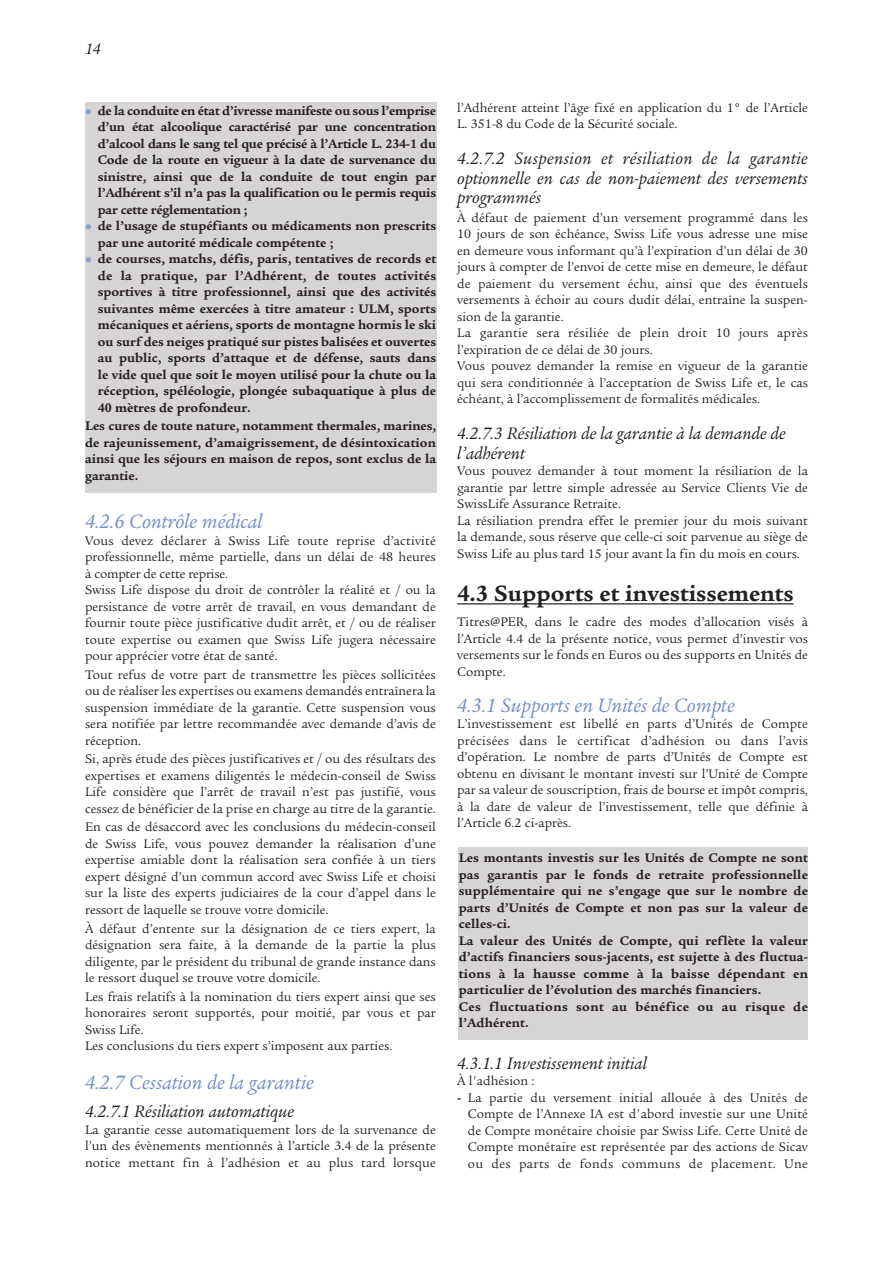
<style>
.page{position:relative;width:893px;height:1263px;background:#fff}
.page>*{position:absolute;margin:0;border:0;box-sizing:border-box;transform-origin:0 0}
.t1{font:700 24px "Legacy Serif LT";color:#231f20}
.t2{font:italic 21px "Legacy Serif LT";color:#708dc8}
.t3{font:italic 18px/19.5px "Legacy Serif LT";color:#231f20;text-align:justify}
.t4{font:italic 16.5px "Legacy Serif LT";color:#231f20}
.t5{font:13.5px/16.5px "Legacy Serif LT";color:#231f20;text-align:justify}
.t6{font:700 13.5px/16.5px "Legacy Serif LT";letter-spacing:.01em;color:#231f20;text-align:justify}
.s1{color:#889fd1}
.s2{font-weight:700}
</style>
<div class="page">
<hr style="left:457px;top:603px;width:337px;height:1px;background:#231f20">
<div style="left:459px;top:847px;width:349px;height:193px;background:#d6d4d4"></div>
<div style="left:85px;top:102px;width:351px;height:391px;background:#d6d4d4"></div>
<p class="t4" style="left:85px;top:43px;width:17px">14</p>
<p class="t6" style="left:98px;top:103px;width:340px;text-indent:-13px"><span class="s1">●</span> de la conduite en état d’ivresse manifeste ou sous l’emprise d’un état alcoolique caractérisé par une concentration d’alcool dans le sang tel que précisé à l’Article L. 234-1 du Code de la route en vigueur à la date de survenance du sinistre, ainsi que de la conduite de tout engin par l’Adhérent s’il n’a pas la qualification ou le permis requis par cette réglementation ;</p>
<p class="t6" style="left:98px;top:219px;width:340px;text-indent:-13px"><span class="s1">●</span> de l’usage de stupéfiants ou médicaments non prescrits par une autorité médicale compétente ;</p>
<p class="t6" style="left:98px;top:252px;width:340px;text-indent:-13px"><span class="s1">●</span> de courses, matchs, défis, paris, tentatives de records et de la pratique, par l’Adhérent, de toutes activités sportives à titre professionnel, ainsi que des activités suivantes même exercées à titre amateur : ULM, sports mécaniques et aériens, sports de montagne hormis le ski ou surf des neiges pratiqué sur pistes balisées et ouvertes au public, sports d’attaque et de défense, sauts dans le vide quel que soit le moyen utilisé pour la chute ou la réception, spéléologie, plongée subaquatique à plus de 40 mètres de profondeur.</p>
<p class="t6" style="left:85px;top:419px;width:353px">Les cures de toute nature, notamment thermales, marines, de rajeunissement, d’amaigrissement, de désintoxication ainsi que les séjours en maison de repos, sont exclus de la garantie.</p>
<h2 class="t2" style="left:85px;top:513px;width:179px">4.2.6 Contrôle médical</h2>
<p class="t5" style="left:85px;top:533px;width:352px;text-align:left">Vous devez déclarer à Swiss Life toute reprise d’activité professionnelle, même partielle, dans un délai de 48 heures à compter de cette reprise.<br>Swiss Life dispose du droit de contrôler la réalité et / ou la persistance de votre arrêt de travail, en vous demandant de fournir toute pièce justificative dudit arrêt, et / ou de réaliser toute expertise ou examen que Swiss Life jugera nécessaire pour apprécier votre état de santé.</p>
<p class="t5" style="left:85px;top:667px;width:352px">Tout refus de votre part de transmettre les pièces sollicitées ou de réaliser les expertises ou examens demandés entraînera la suspension immédiate de la garantie. Cette suspension vous sera notifiée par lettre recommandée avec demande d’avis de réception.</p>
<p class="t5" style="left:85px;top:752px;width:352px">Si, après étude des pièces justificatives et / ou des résultats des expertises et examens diligentés le médecin-conseil de Swiss Life considère que l’arrêt de travail n’est pas justifié, vous cessez de bénéficier de la prise en charge au titre de la garantie.</p>
<p class="t5" style="left:85px;top:820px;width:352px">En cas de désaccord avec les conclusions du médecin-conseil de Swiss Life, vous pouvez demander la réalisation d’une expertise amiable dont la réalisation sera confiée à un tiers expert désigné d’un commun accord avec Swiss Life et choisi sur la liste des experts judiciaires de la cour d’appel dans le ressort de laquelle se trouve votre domicile.</p>
<p class="t5" style="left:85px;top:921px;width:352px">À défaut d’entente sur la désignation de ce tiers expert, la désignation sera faite, à la demande de la partie la plus diligente, par le président du tribunal de grande instance dans le ressort duquel se trouve votre domicile.</p>
<p class="t5" style="left:85px;top:989px;width:352px;text-align:left">Les frais relatifs à la nomination du tiers expert ainsi que ses honoraires seront supportés, pour moitié, par vous et par Swiss Life.<br>Les conclusions du tiers expert s’imposent aux parties.</p>
<h2 class="t2" style="left:85px;top:1075px;width:230px">4.2.7 Cessation de la garantie</h2>
<h3 class="t3" style="left:85px;top:1103px;width:211px">4.2.7.1 Résiliation automatique</h3>
<p class="t5" style="left:85px;top:1122px;width:352px">La garantie cesse automatiquement lors de la survenance de l’un des évènements mentionnés à l’article 3.4 de la présente notice mettant fin à l’adhésion et au plus tard lorsque</p>
<p class="t5" style="left:457px;top:100px;width:352px">l’Adhérent atteint l’âge fixé en application du 1° de l’Article<br>L. 351-8 du Code de la Sécurité sociale.</p>
<h3 class="t3" style="left:457px;top:150px;width:352px">4.2.7.2 Suspension et résiliation de la garantie optionnelle en cas de non-paiement des versements programmés</h3>
<p class="t5" style="left:457px;top:211px;width:352px;text-align:left">À défaut de paiement d’un versement programmé dans les 10 jours de son échéance, Swiss Life vous adresse une mise en demeure vous informant qu’à l’expiration d’un délai de 30 jours à compter de l’envoi de cette mise en demeure, le défaut de paiement du versement échu, ainsi que des éventuels versements à échoir au cours dudit délai, entraîne la suspen&shy;sion de la garantie.<br>La garantie sera résiliée de plein droit 10 jours après l’expiration de ce délai de 30 jours.<br>Vous pouvez demander la remise en vigueur de la garantie qui sera conditionnée à l’acceptation de Swiss Life et, le cas échéant, à l’accomplissement de formalités médicales.</p>
<h3 class="t3" style="left:457px;top:426px;width:330px">4.2.7.3 Résiliation de la garantie à la demande de l’adhérent</h3>
<p class="t5" style="left:457px;top:464px;width:352px;text-align:left">Vous pouvez demander à tout moment la résiliation de la garantie par lettre simple adressée au Service Clients Vie de SwissLife Assurance Retraite.<br>La résiliation prendra effet le premier jour du mois suivant la demande, sous réserve que celle-ci soit parvenue au siège de Swiss Life au plus tard 15 jour avant la fin du mois en cours.</p>
<h1 class="t1" style="left:457px;top:585px;width:338px">4.3 Supports et investissements</h1>
<p class="t5" style="left:457px;top:615px;width:352px">Titres@PER, dans le cadre des modes d’allocation visés à l’Article 4.4 de la présente notice, vous permet d’investir vos versements sur le fonds en Euros ou des supports en Unités de Compte.</p>
<h2 class="t2" style="left:457px;top:697px;width:279px">4.3.1 Supports en Unités de Compte</h2>
<p class="t5" style="left:457px;top:717px;width:352px">L’investissement est libellé en parts d’Unités de Compte précisées dans le certificat d’adhésion ou dans l’avis d’opération. Le nombre de parts d’Unités de Compte est obtenu en divisant le montant investi sur l’Unité de Compte par sa valeur de souscription, frais de bourse et impôt compris, à la date de valeur de l’investissement, telle que définie à l’Article 6.2 ci-après.</p>
<p class="t6" style="left:459px;top:851px;width:351px;text-align:left">Les montants investis sur les Unités de Compte ne sont pas garantis par le fonds de retraite professionnelle supplémentaire qui ne s’engage que sur le nombre de parts d’Unités de Compte et non pas sur la valeur de celles-ci.<br>La valeur des Unités de Compte, qui reflète la valeur d’actifs financiers sous-jacents, est sujette à des fluctua&shy;tions à la hausse comme à la baisse dépendant en particulier de l’évolution des marchés financiers.<br>Ces fluctuations sont au bénéfice ou au risque de l’Adhérent.</p>
<h3 class="t3" style="left:457px;top:1055px;width:191px">4.3.1.1 Investissement initial</h3>
<p class="t5" style="left:457px;top:1074px;width:79px">À l'adhésion :</p>
<p class="t5" style="left:468px;top:1091px;width:342px;text-indent:-11px"><span class="s2">-</span> La partie du versement initial allouée à des Unités de Compte de l’Annexe IA est d'abord investie sur une Unité de Compte monétaire choisie par Swiss Life. Cette Unité de Compte monétaire est représentée par des actions de Sicav ou des parts de fonds communs de placement. Une</p>
</div>
